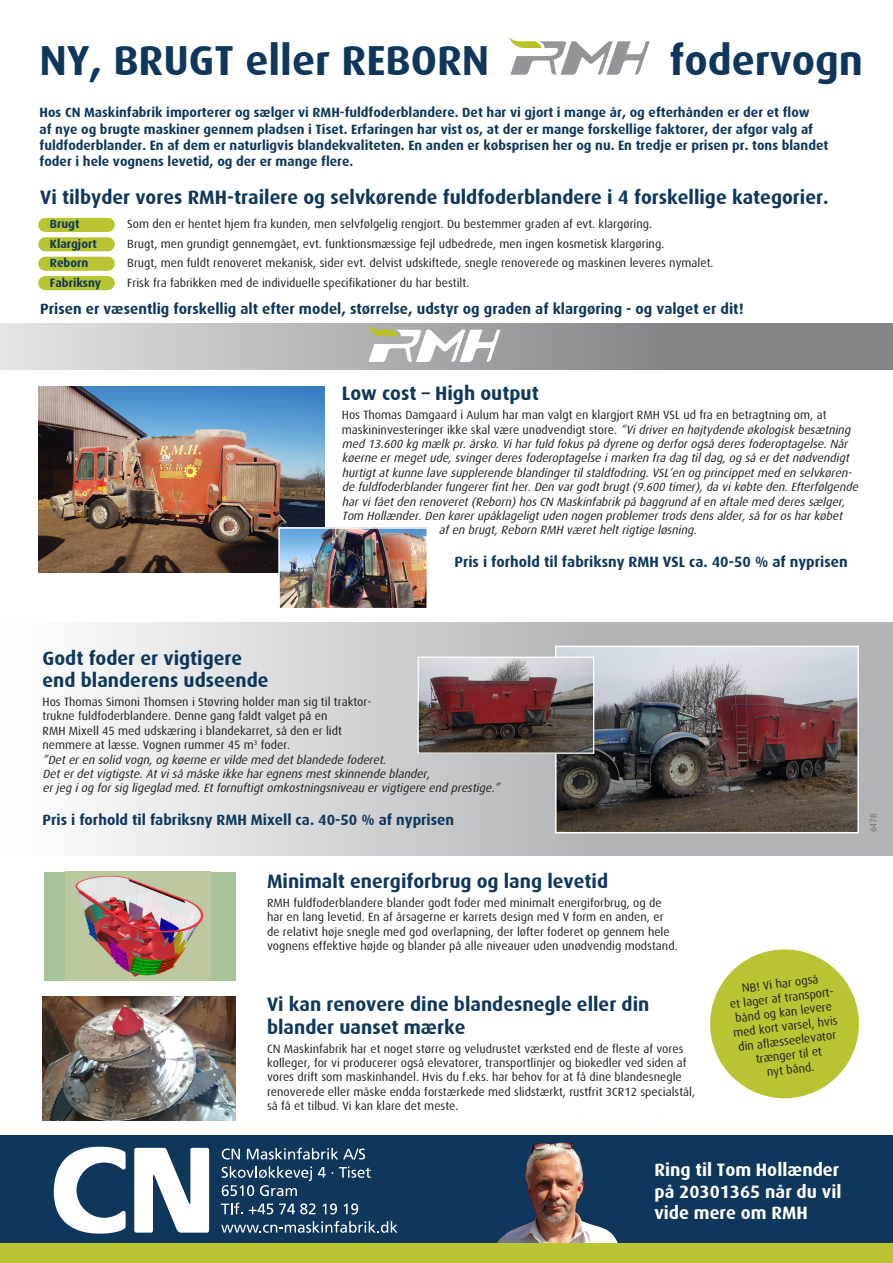
<style>
.page{position:relative;width:893px;height:1263px;background:#fff}
.page>*{position:absolute;margin:0;border:0;box-sizing:border-box;transform-origin:0 0}
.Små_overskrifter{font:700 42px "Dax";color:#0e375b}
.Små_overskrifter-2{font:700 19.5px/22.5px "Dax";color:#0e375b}
.t1{font:700 18px/21.6px "Dax";color:#fff;text-align:justify}
.t2{font:700 15px "Dax";color:#0e375b}
.t3{font:700 13.5px/16.2px "Dax";color:#0e375b}
.t4{font:italic 12px/14.4px "Dax";color:#231f20}
.t5{font:12px/14.4px "Dax";color:#231f20}
.t6{font:700 12px "Dax";color:#0e375b}
.t7{font:9px "Dax";color:#6c6d70}
.s1{font-style:normal}
</style>
<div class="page">
<div style="left:39px;top:219px;width:75px;height:12px;background:#b9c432;border-radius:6px"></div>
<div style="left:38px;top:218px;width:77px;height:14px;border:2px solid #b9c432;border-radius:6px"></div>
<div style="left:39px;top:238px;width:75px;height:13px;background:#b9c432;border-radius:6px"></div>
<div style="left:38px;top:237px;width:77px;height:14px;border:2px solid #b9c432;border-radius:6px"></div>
<div style="left:39px;top:257px;width:75px;height:13px;background:#b9c432;border-radius:6px"></div>
<div style="left:38px;top:257px;width:77px;height:14px;border:2px solid #b9c432;border-radius:6px"></div>
<div style="left:39px;top:277px;width:75px;height:12px;background:#b9c432;border-radius:6px"></div>
<div style="left:38px;top:276px;width:77px;height:14px;border:2px solid #b9c432;border-radius:6px"></div>
<div style="left:0;top:1135px;width:893px;height:109px;background:#0e375b"></div>
<svg style="left:134px;top:1148px;width:75px;height:84px"></svg>
<svg style="left:54px;top:1147px;width:72px;height:86px"></svg>
<svg style="left:222px;top:1148px;width:18px;height:11px"></svg>
<svg style="left:247px;top:1148px;width:118px;height:11px"></svg>
<svg style="left:318px;top:1167px;width:15px;height:11px"></svg>
<svg style="left:339px;top:1166px;width:32px;height:12px"></svg>
<svg style="left:222px;top:1166px;width:90px;height:30px;background:#41617e"></svg>
<svg style="left:221px;top:1202px;width:22px;height:12px"></svg>
<svg style="left:249px;top:1203px;width:24px;height:11px"></svg>
<svg style="left:279px;top:1203px;width:37px;height:11px"></svg>
<svg style="left:322px;top:1203px;width:15px;height:11px"></svg>
<svg style="left:344px;top:1203px;width:14px;height:11px"></svg>
<svg style="left:221px;top:1221px;width:177px;height:12px;background:#4c6b85"></svg>
<svg style="left:0;top:323px;width:893px;height:46px;background:#a7a8aa"></svg>
<svg style="left:92px;top:622px;width:801px;height:234px;background:#d1d2d4"></svg>
<div style="left:44px;top:872px;width:192px;height:108px;background:#a9c399"></div>
<img style="left:65px;top:872px;width:145px;height:108px">
<img style="left:38px;top:387px;width:287px;height:186px">
<img style="left:281px;top:530px;width:144px;height:76px">
<div style="left:278px;top:527px;width:150px;height:82px;border:2px solid #fff"></div>
<img style="left:558px;top:649px;width:298px;height:181px">
<div style="left:555px;top:646px;width:304px;height:187px;border:2px solid #fff"></div>
<img style="left:420px;top:659px;width:172px;height:93px">
<div style="left:418px;top:657px;width:176px;height:97px;border:1px solid #fff"></div>
<svg style="left:368px;top:326px;width:133px;height:36px"></svg>
<img style="left:43px;top:997px;width:193px;height:123px">
<svg style="left:509px;top:37px;width:141px;height:38px"></svg>
<img style="left:435px;top:1135px;width:225px;height:109px">
<div style="left:0;top:1244px;width:893px;height:19px;background:#b9c432"></div>
<svg style="left:710px;top:949px;width:149px;height:150px"></svg>
<p class="Små_overskrifter" style="left:40px;top:36px;width:451px">NY, BRUGT eller REBORN</p>
<p class="Små_overskrifter" style="left:669px;top:36px;width:195px">fodervogn</p>
<p class="t3" style="left:40px;top:105px;width:790px">Hos CN Maskinfabrik importerer og sælger vi RMH-fuldfoderblandere. Det har vi gjort i mange år, og efterhånden er der et flow<br>af nye og brugte maskiner gennem pladsen i Tiset. Erfaringen har vist os, at der er mange forskellige faktorer, der afgør valg af fuldfoderblander. En af dem er naturligvis blandekvaliteten. En anden er købsprisen her og nu. En tredje er prisen pr. tons blandet</p>
<p class="t3" style="left:40px;top:153px;width:315px">foder i hele vognens levetid, og der er mange flere.</p>
<p class="Små_overskrifter-2" style="left:40px;top:186px;width:790px">Vi tilbyder vores RMH-trailere og selvkørende fuldfoderblandere i 4 forskellige kategorier.</p>
<p class="t6" style="left:50px;top:217px;width:31px">Brugt</p>
<p class="t5" style="left:127px;top:217px;width:526px">Som den er hentet hjem fra kunden, men selvfølgelig rengjort. Du bestemmer graden af evt. klargøring.</p>
<p class="t6" style="left:50px;top:237px;width:48px">Klargjort</p>
<p class="t5" style="left:127px;top:237px;width:539px">Brugt, men grundigt gennemgået, evt. funktionsmæssige fejl udbedrede, men ingen kosmetisk klargøring.</p>
<p class="t6" style="left:50px;top:256px;width:40px">Reborn</p>
<p class="t5" style="left:127px;top:256px;width:588px">Brugt, men fuldt renoveret mekanisk, sider evt. delvist udskiftede, snegle renoverede og maskinen leveres nymalet.</p>
<p class="t6" style="left:50px;top:276px;width:53px">Fabriksny</p>
<p class="t5" style="left:127px;top:276px;width:344px">Frisk fra fabrikken med de individuelle specifikationer du har bestilt.</p>
<p class="t2" style="left:40px;top:300px;width:705px">Prisen er væsentlig forskellig alt efter model, størrelse, udstyr og graden af klargøring - og valget er dit!</p>
<p class="Små_overskrifter-2" style="left:342px;top:383px;width:198px">Low cost – High output</p>
<p class="t4" style="left:342px;top:408px;width:521px"><span class="s1">Hos Thomas Damgaard i Aulum har man valgt en klargjort RMH VSL ud fra en betragtning om, at maskininvesteringer ikke skal være unødvendigt store.</span> ”Vidriveren højtydende økologisk besætning med 13.600 kg mælk pr.årsko.Viharfuld fokuspå dyrene og derforogså deresfoderoptagelse.Når køerne ermegetude,svingerderesfoderoptagelse imarken fra dag tildag,og så erdetnødvendigt hurtigtatkunne lave supplerende blandingertilstaldfodring.VSL’en og princippetmed en selvkøren&shy;de fuldfoderblanderfungererfinther.Den vargodtbrugt(9.600 timer),da vikøbte den.Efterfølgende harvifåetden renoveret(Reborn)hosCN Maskinfabrik på baggrund afen aftale med deressælger, Tom Hollænder.Den kørerupåklageligtuden nogen problemertrodsdensalder,så forosharkøbet</p>
<p class="t4" style="left:439px;top:523px;width:262px">afen brugt,Reborn RMH væretheltrigtige løsning.</p>
<p class="t2" style="left:454px;top:553px;width:395px">Pris i forhold til fabriksny RMH VSL ca. 40-50 % af nyprisen</p>
<p class="Små_overskrifter-2" style="left:43px;top:647px;width:228px">Godt foder er vigtigere end blanderens udseende</p>
<p class="t4" style="left:43px;top:695px;width:462px"><span class="s1">Hos Thomas Simoni Thomsen i Støvring holder man sig til traktor-<br>trukne fuldfoderblandere. Denne gang faldt valget på en<br>RMH Mixell 45 med udskæring i blandekarret, så den er lidt<br>nemmere at læsse. Vognen rummer 45 m</span><sup>3</sup> <span class="s1">foder.<br></span>”Deteren solid vogn,og køerne ervilde med detblandede foderet.<br>Deterdetvigtigste.Atviså måske ikke haregnensmestskinnende blander,<br>erjeg iog forsig ligeglad med.Etfornuftigtomkostningsniveau ervigtigere end prestige.”</p>
<p class="t2" style="left:43px;top:811px;width:413px">Pris i forhold til fabriksny RMH Mixell ca. 40-50 % af nyprisen</p>
<p class="Små_overskrifter-2" style="left:267px;top:870px;width:343px">Minimalt energiforbrug og lang levetid</p>
<p class="t5" style="left:267px;top:895px;width:412px">RMH fuldfoderblandere blander godt foder med minimalt energiforbrug, og de har en lang levetid. En af årsagerne er karrets design med V form en anden, er de relativt høje snegle med god overlapning, der løfter foderet op gennem hele vognens effektive højde og blander på alle niveauer uden unødvendig modstand.</p>
<p class="Små_overskrifter-2" style="left:267px;top:993px;width:384px">Vi kan renovere dine blandesnegle eller din blander uanset mærke</p>
<p class="t5" style="left:267px;top:1041px;width:430px">CN Maskinfabrik har et noget større og veludrustet værksted end de fleste af vores kolleger, for vi producerer også elevatorer, transportlinjer og biokedler ved siden af vores drift som maskinhandel. Hvis du f.eks. har behov for at få dine blandesnegle renoverede eller måske endda forstærkede med slidstærkt, rustfrit 3CR12 specialstål, så få et tilbud. Vi kan klare det meste.</p>
<p class="t5" style="left:741px;top:981px;width:78px;rotate:-7deg">NB! Vi har også</p>
<p class="t5" style="left:729px;top:997px;width:108px;text-align:center;rotate:-7deg">et lager af transport&shy;bånd og kan levere</p>
<p class="t5" style="left:732px;top:1026px;width:107px;rotate:-7deg">med kort varsel, hvis</p>
<p class="t5" style="left:737px;top:1040px;width:100px;rotate:-7deg">din aflæsseelevator</p>
<p class="t5" style="left:755px;top:1052px;width:68px;rotate:-7deg">trænger til et</p>
<p class="t5" style="left:766px;top:1065px;width:49px;rotate:-7deg">nyt bånd.</p>
<p class="t1" style="left:654px;top:1159px;width:189px">Ring til Tom Hollænder på 20301365 når du vil vide mere om RMH</p>
<p class="t7" style="left:868px;top:832px;width:21px;rotate:-90deg">6478</p>
</div>
